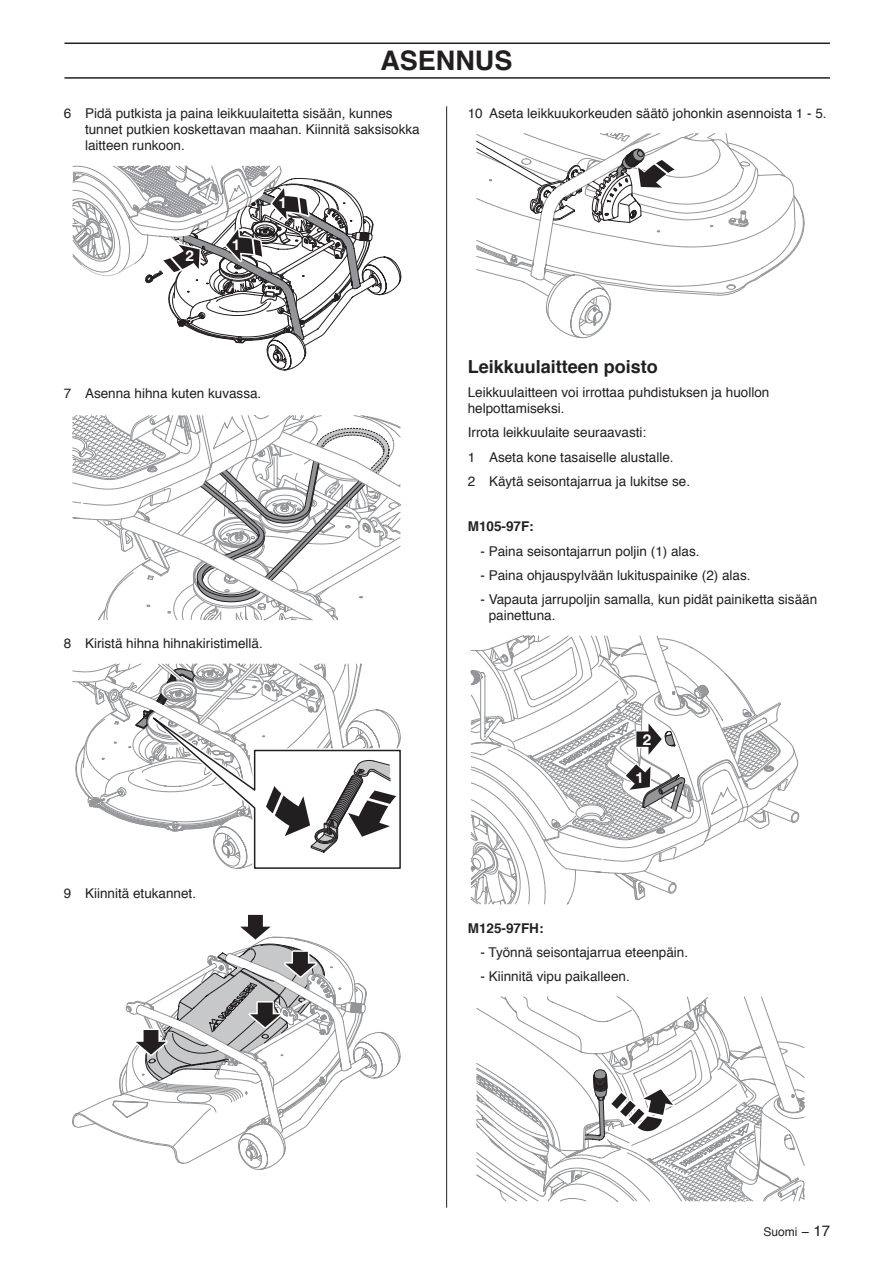
<style>
.page{position:relative;width:893px;height:1263px;background:#fff}
.page>*{position:absolute;margin:0;border:0;box-sizing:border-box;transform-origin:0 0}
.t1{font:700 27px "Helvetica";color:#231f20}
.t2{font:700 18px "Helvetica";color:#231f20}
.t3{font:700 15px "Helvetica Neue";color:#fff}
.t4{font:13.5px/16.2px "Helvetica";color:#231f20}
.t5{font:700 13.5px "Helvetica";color:#231f20}
.t6{font:12px "Helvetica";color:#231f20}
.s1{font-size:13.5px}
.s2{font-size:15px}
</style>
<div class="page">
<hr style="left:446px;top:106px;width:1px;height:1102px;background:#231f20">
<hr style="left:64px;top:43px;width:766px;height:1px;background:#231f20">
<hr style="left:64px;top:77px;width:766px;height:2px;background:#231f20">
<svg style="left:72px;top:166px;width:329px;height:204px"></svg>
<svg style="left:72px;top:415px;width:329px;height:205px"></svg>
<svg style="left:133px;top:431px;width:268px;height:189px"></svg>
<svg style="left:72px;top:663px;width:329px;height:206px"></svg>
<svg style="left:72px;top:914px;width:328px;height:256px"></svg>
<svg style="left:476px;top:133px;width:328px;height:205px"></svg>
<svg style="left:476px;top:996px;width:328px;height:206px"></svg>
<svg style="left:471px;top:635px;width:328px;height:269px"></svg>
<h1 class="t1" style="left:380px;top:42px;width:134px">ASENNUS</h1>
<p class="t4" style="left:85px;top:106px;width:336px;text-indent:-21px">6 Pidä putkista ja paina leikkuulaitetta sisään, kunnes tunnet putkien koskettavan maahan. Kiinnitä saksisokka laitteen runkoon.</p>
<p class="t4" style="left:468px;top:106px;width:360px">10 Aseta leikkuukorkeuden säätö johonkin asennoista 1 - 5.</p>
<p class="t3" style="left:185px;top:246px;width:10px">2</p>
<p class="t3" style="left:232px;top:236px;width:10px">1</p>
<p class="t3" style="left:278px;top:194px;width:10px">1</p>
<p class="t4" style="left:64px;top:386px;width:199px">7 Asenna hihna kuten kuvassa.</p>
<p class="t4" style="left:64px;top:636px;width:201px">8 Kiristä hihna hihnakiristimellä.</p>
<p class="t4" style="left:64px;top:886px;width:134px">9 Kiinnitä etukannet.</p>
<h2 class="t2" style="left:468px;top:354px;width:192px">Leikkuulaitteen poisto</h2>
<p class="t4" style="left:468px;top:385px;width:303px;line-height:15.8px">Leikkuulaitteen voi irrottaa puhdistuksen ja huollon helpottamiseksi.</p>
<p class="t4" style="left:468px;top:421px;width:224px;line-height:24.8px">Irrota leikkuulaite seuraavasti:<br>1 Aseta kone tasaiselle alustalle.<br>2 Käytä seisontajarrua ja lukitse se.</p>
<p class="t5" style="left:468px;top:517px;width:68px">M105-97F:</p>
<p class="t4" style="left:480px;top:544px;width:221px">- Paina seisontajarrun poljin (1) alas.</p>
<p class="t4" style="left:480px;top:568px;width:272px">- Paina ohjauspylvään lukituspainike (2) alas.</p>
<p class="t4" style="left:489px;top:592px;width:330px;line-height:15.8px;text-indent:-8px">- Vapauta jarrupoljin samalla, kun pidät painiketta sisään painettuna.</p>
<p class="t3" style="left:643px;top:730px;width:10px">2</p>
<p class="t5" style="left:468px;top:919px;width:77px">M125-97FH:</p>
<p class="t4" style="left:480px;top:945px;width:209px">- Työnnä seisontajarrua eteenpäin.</p>
<p class="t4" style="left:480px;top:969px;width:151px">- Kiinnitä vipu paikalleen.</p>
<p class="t6" style="left:763px;top:1223px;width:68px">Suomi <span class="s1">−</span> <span class="s2">17</span></p>
</div>
